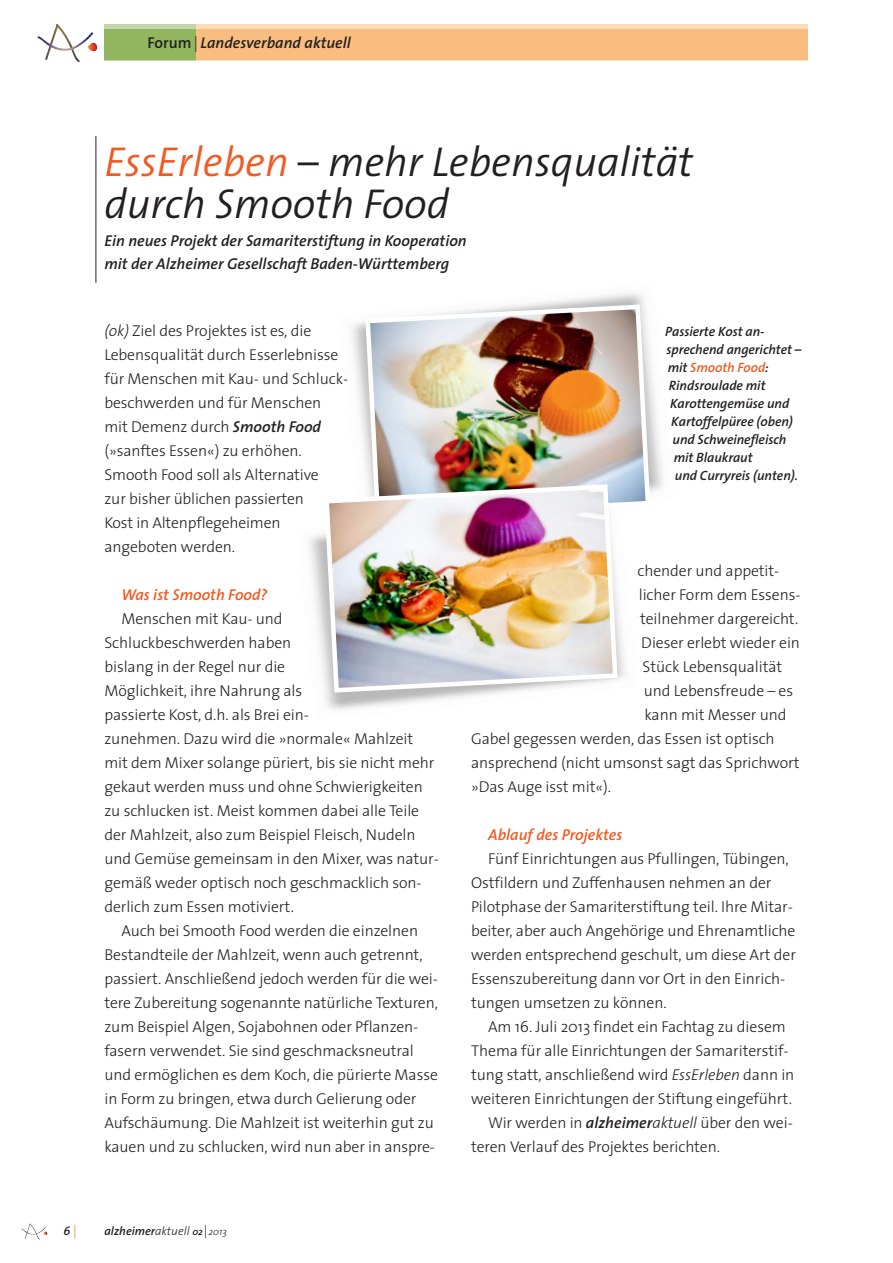
<style>
.page{position:relative;width:893px;height:1263px;background:#fff}
.page>*{position:absolute;margin:0;border:0;box-sizing:border-box;transform-origin:0 0}
.t1{font:italic 300 42px/42px "The Sans";color:#231f20}
.t2{font:300 15.75px/24px "The Sans";letter-spacing:-.005em;color:#231f20}
.t3{font:italic 600 15.75px/22.5px "The Sans";color:#231f20}
.t4{font:italic 600 15.75px "The Sans";color:#f15a22}
.t5{font:italic 600 13.5px "The Sans";letter-spacing:-.005em;color:#231f20}
.t6{font:italic 600 13.5px "The Sans";letter-spacing:-.005em;color:#f15a22}
.t7{font:italic 600 12px "The Sans";color:#231f20}
.s1{font-style:normal}
.s2{font-weight:300;font-style:normal}
.s3{color:#f15a22}
.s4{font-style:italic}
.s5{font-weight:600;font-style:italic}
.s6{font-weight:300;font-style:normal;font-size:13.5px;color:#e0861a}
.s7{font-weight:300}
.s8{font-size:9.9px}
.s9{font-weight:300;font-style:normal;font-size:13.5px}
.s10{font-weight:300;font-size:9.9px}
.s11{color:#231f20}
</style>
<div class="page">
<div style="left:196px;top:24px;width:612px;height:36px;background:linear-gradient(to right,#fddcb9,#fddcb9)"></div>
<div style="left:104px;top:24px;width:92px;height:36px;background:linear-gradient(to right,#c5d5a9,#c5d5a9)"></div>
<div style="left:104px;top:30px;width:92px;height:30px;background:#92b660"></div>
<div style="left:196px;top:30px;width:612px;height:30px;background:#f9be7f"></div>
<svg style="left:72px;top:42px;width:9px;height:5px"></svg>
<hr style="left:96px;top:136px;width:1px;height:147px;background:#231f20">
<img style="left:363px;top:302px;width:290px;height:201px">
<img style="left:322px;top:482px;width:298px;height:213px">
<p class="t3" style="left:148px;top:33px;width:205px"><span class="s1">Forum</span><span class="s2">|</span> Landesverband aktuell</p>
<h1 class="t1" style="left:104px;top:144px;width:590px"><span class="s3">EssErleben</span> – mehr Lebensqualität durch Smooth Food</h1>
<p class="t3" style="left:104px;top:231px;width:364px">Ein neues Projekt der Samariterstiftung in Kooperation mit der Alzheimer Gesellschaft Baden-Württemberg</p>
<p class="t2" style="left:104px;top:320px;width:245px"><span class="s4">(ok)</span> Ziel des Projektes ist es, die<br>Lebensqualität durch Esserlebnisse für Menschen mit Kau- und Schluck&shy;beschwerden und für Menschen mit Demenz durch <span class="s5">Smooth Food </span>(»sanftes Essen«) zu erhöhen.<br>Smooth Food soll als Alternative<br>zur bisher üblichen passierten<br>Kost in Altenpflegeheimen angeboten werden.</p>
<p class="t4" style="left:121px;top:589px;width:147px">Was ist Smooth Food?</p>
<p class="t2" style="left:104px;top:608px;width:336px;text-indent:17px">Menschen mit Kau- und<br>Schluckbeschwerden haben<br>bislang in der Regel nur die<br>Möglichkeit, ihre Nahrung als<br>passierte Kost, d.h. als Brei ein-<br>zunehmen. Dazu wird die »normale« Mahlzeit mit dem Mixer solange püriert, bis sie nicht mehr gekaut werden muss und ohne Schwierigkeiten zu schlucken ist. Meist kommen dabei alle Teile der Mahlzeit, also zum Beispiel Fleisch, Nudeln und Gemüse gemeinsam in den Mixer, was natur&shy;gemäß weder optisch noch geschmacklich son&shy;derlich zum Essen motiviert.</p>
<p class="t2" style="left:104px;top:920px;width:335px;text-indent:17px">Auch bei Smooth Food werden die einzelnen Bestandteile der Mahlzeit, wenn auch getrennt, passiert. Anschließend jedoch werden für die wei&shy;tere Zubereitung sogenannte natürliche Texturen, zum Beispiel Algen, Sojabohnen oder Pflanzen&shy;fasern verwendet. Sie sind geschmacksneutral und ermöglichen es dem Koch, die pürierte Masse in Form zu bringen, etwa durch Gelierung oder Aufschäumung. Die Mahlzeit ist weiterhin gut zu kauen und zu schlucken, wird nun aber in anspre-</p>
<p class="t7" style="left:63px;top:1226px;width:15px">6<span class="s6">|</span></p>
<p class="t7" style="left:105px;top:1226px;width:124px">alzheimer<span class="s7">aktuell</span> <span class="s8">02</span><span class="s9">|</span><span class="s10">2013</span></p>
<p class="t5" style="left:665px;top:326px;width:101px">Passierte Kost an-</p>
<p class="t5" style="left:666px;top:344px;width:137px">sprechend angerichtet –</p>
<p class="t6" style="left:668px;top:362px;width:103px"><span class="s11">mit</span> Smooth Food<span class="s11">:</span></p>
<p class="t5" style="left:669px;top:380px;width:98px">Rindsroulade mit</p>
<p class="t5" style="left:670px;top:398px;width:121px">Karottengemüse und</p>
<p class="t5" style="left:671px;top:416px;width:123px">Kartoffelpüree (oben)</p>
<p class="t5" style="left:672px;top:434px;width:115px">und Schweinefleisch</p>
<p class="t5" style="left:674px;top:452px;width:80px">mit Blaukraut</p>
<p class="t5" style="left:675px;top:470px;width:125px">und Curryreis (unten).</p>
<p class="t2" style="left:637px;top:560px;width:143px">chender und appetit-</p>
<p class="t2" style="left:639px;top:584px;width:163px">licher Form dem Essens-</p>
<p class="t2" style="left:640px;top:608px;width:160px">teilnehmer dargereicht.</p>
<p class="t2" style="left:641px;top:632px;width:160px">Dieser erlebt wieder ein</p>
<p class="t2" style="left:643px;top:656px;width:141px">Stück Lebensqualität</p>
<p class="t2" style="left:644px;top:680px;width:151px">und Lebensfreude – es</p>
<p class="t2" style="left:645px;top:704px;width:143px">kann mit Messer und</p>
<p class="t2" style="left:471px;top:728px;width:305px">Gabel gegessen werden, das Essen ist optisch</p>
<p class="t2" style="left:471px;top:752px;width:330px">ansprechend (nicht umsonst sagt das Sprichwort</p>
<p class="t2" style="left:471px;top:776px;width:141px">»Das Auge isst mit«).</p>
<p class="t4" style="left:488px;top:829px;width:136px">Ablauf des Projektes</p>
<p class="t2" style="left:471px;top:848px;width:326px;text-indent:17px">Fünf Einrichtungen aus Pfullingen, Tübingen, Ostfildern und Zuffenhausen nehmen an der Pilotphase der Samariterstiftung teil. Ihre Mitar&shy;beiter, aber auch Angehörige und Ehrenamtliche werden entsprechend geschult, um diese Art der Essenszubereitung dann vor Ort in den Einrich&shy;tungen umsetzen zu können.</p>
<p class="t2" style="left:488px;top:1016px;width:299px">Am 16. Juli 2013 findet ein Fachtag zu diesem</p>
<p class="t2" style="left:471px;top:1040px;width:319px">Thema für alle Einrichtungen der Samariterstif-</p>
<p class="t2" style="left:471px;top:1064px;width:325px">tung statt, anschließend wird <span class="s4">EssErleben</span> dann in</p>
<p class="t2" style="left:471px;top:1088px;width:323px">weiteren Einrichtungen der Stiftung eingeführt.</p>
<p class="t2" style="left:488px;top:1112px;width:306px">Wir werden in <span class="s5">alzheimer</span><span class="s4">aktuell</span> über den wei-</p>
<p class="t2" style="left:471px;top:1136px;width:250px">teren Verlauf des Projektes berichten.</p>
</div>
